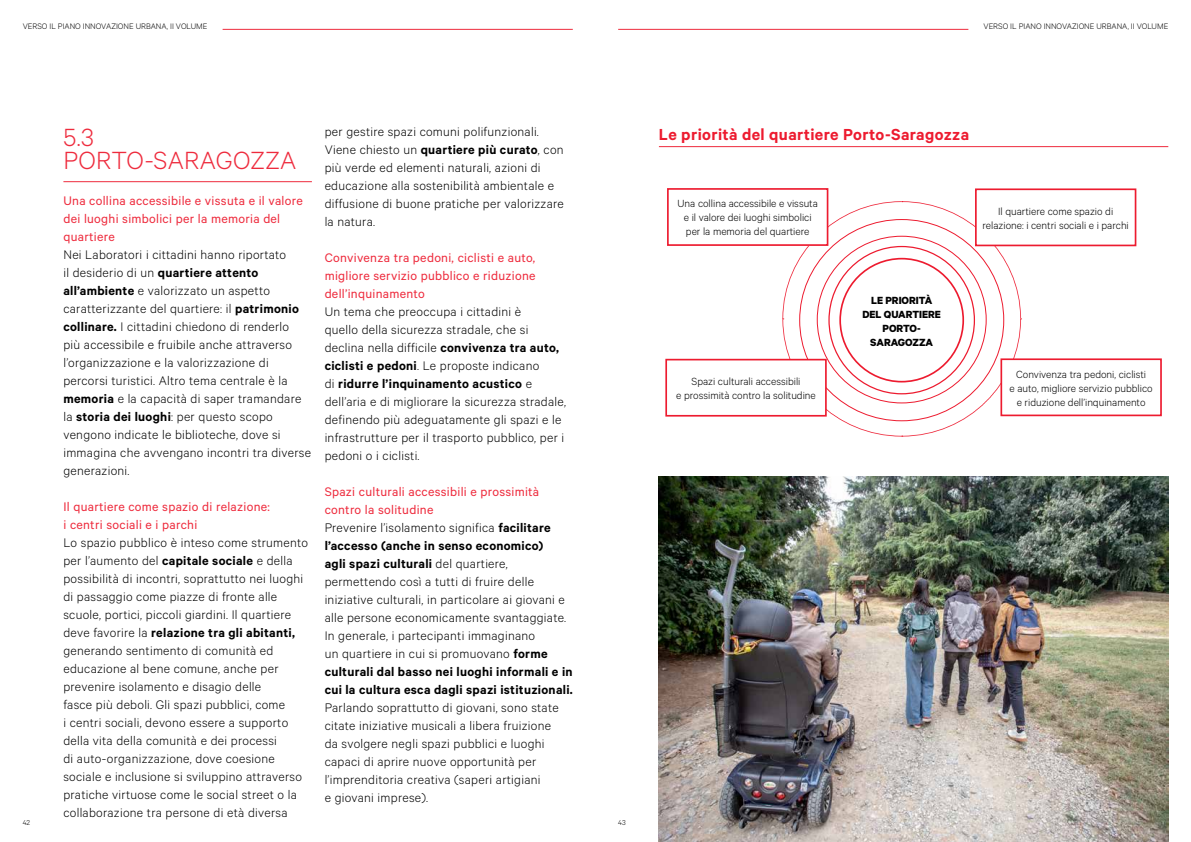
<style>
.page{position:relative;width:1191px;height:842px;background:#fff}
.page>*{position:absolute;margin:0;border:0;box-sizing:border-box;transform-origin:0 0}
.t1{font:300 28px/23px "Calibre";letter-spacing:.01em;color:#ee2b3d}
.t2{font:600 18px "Calibre";letter-spacing:.02em;color:#ed1b2f}
.t3{font:300 14px/18px "Calibre";letter-spacing:.02em;color:#000}
.t4{font:14px/18px "Calibre";letter-spacing:.02em;color:#ee2b3d}
.t5{font:300 11.7px/14px "Calibre";color:#000;text-align:center}
.t6{font:700 11.7px/14px "Calibre";color:#000;text-align:center}
.t7{font:300 9px "Calibre";color:#000}
.t8{font:300 8px "Calibre";color:#000}
.s1{font-weight:600}
.s2{font-weight:400;color:#ee2b3d}
</style>
<div class="page">
<hr style="left:223px;top:29px;width:350px;height:1px;background:#ee2b3d">
<hr style="left:618px;top:29px;width:350px;height:1px;background:#ee2b3d">
<hr style="left:63px;top:181px;width:249px;height:1px;background:#ee2b3d">
<svg style="left:782px;top:201px;width:239px;height:236px"></svg>
<div style="left:668px;top:189px;width:159px;height:56px;background:#fff"></div>
<div style="left:667px;top:188px;width:161px;height:58px;border:2px solid #ed1b2f"></div>
<div style="left:666px;top:360px;width:160px;height:56px;background:#fff"></div>
<div style="left:665px;top:359px;width:161px;height:58px;border:2px solid #ed1b2f"></div>
<div style="left:975px;top:189px;width:160px;height:56px;background:#fff"></div>
<div style="left:975px;top:188px;width:161px;height:58px;border:2px solid #ed1b2f"></div>
<div style="left:1001px;top:359px;width:160px;height:56px;background:#fff"></div>
<div style="left:1000px;top:358px;width:161px;height:58px;border:2px solid #ed1b2f"></div>
<hr style="left:659px;top:146px;width:509px;height:1px;background:#ee2b3d">
<img style="left:658px;top:476px;width:510px;height:366px">
<p class="t7" style="left:23px;top:21px;width:186px">VERSO IL PIANO INNOVAZIONE URBANA, II VOLUME</p>
<p class="t7" style="left:983px;top:21px;width:186px">VERSO IL PIANO INNOVAZIONE URBANA, II VOLUME</p>
<p class="t8" style="left:23px;top:818px;width:9px">42</p>
<h1 class="t1" style="left:63px;top:125px;width:234px">5.3<br>PORTO-SARAGOZZA</h1>
<p class="t4" style="left:63px;top:191px;width:241px">Una collina accessibile e vissuta e il valore dei luoghi simbolici per la memoria del quartiere</p>
<p class="t3" style="left:63px;top:245px;width:249px">Nei Laboratori i cittadini hanno riportato<br>il desiderio di un <span class="s1">quartiere attento all’ambiente</span> e valorizzato un aspetto caratterizzante del quartiere: il <span class="s1">patrimonio collinare.</span> I cittadini chiedono di renderlo<br>più accessibile e fruibile anche attraverso l’organizzazione e la valorizzazione di percorsi turistici. Altro tema centrale è la <span class="s1">memoria</span> e la capacità di saper tramandare la <span class="s1">storia dei luoghi</span>: per questo scopo vengono indicate le biblioteche, dove si immagina che avvengano incontri tra diverse generazioni.</p>
<p class="t4" style="left:63px;top:497px;width:208px">Il quartiere come spazio di relazione: i centri sociali e i parchi</p>
<p class="t3" style="left:63px;top:533px;width:246px">Lo spazio pubblico è inteso come strumento per l’aumento del <span class="s1">capitale sociale</span> e della possibilità di incontri, soprattutto nei luoghi di passaggio come piazze di fronte alle scuole, portici, piccoli giardini. Il quartiere deve favorire la <span class="s1">relazione tra gli abitanti, </span>generando sentimento di comunità ed educazione al bene comune, anche per prevenire isolamento e disagio delle<br>fasce più deboli. Gli spazi pubblici, come<br>i centri sociali, devono essere a supporto della vita della comunità e dei processi<br>di auto-organizzazione, dove coesione sociale e inclusione si sviluppino attraverso pratiche virtuose come le social street o la collaborazione tra persone di età diversa</p>
<p class="t3" style="left:325px;top:122px;width:241px">per gestire spazi comuni polifunzionali.<br>Viene chiesto un <span class="s1">quartiere più curato</span>, con più verde ed elementi naturali, azioni di educazione alla sostenibilità ambientale e diffusione di buone pratiche per valorizzare la natura.</p>
<p class="t4" style="left:325px;top:248px;width:212px;text-align:justify">Convivenza tra pedoni, ciclisti e auto, migliore servizio pubblico e riduzione dell’inquinamento</p>
<p class="t3" style="left:325px;top:302px;width:243px">Un tema che preoccupa i cittadini è<br>quello della sicurezza stradale, che si declina nella difficile <span class="s1">convivenza tra auto, ciclisti e pedoni</span>. Le proposte indicano<br>di <span class="s1">ridurre l’inquinamento acustico</span> e dell’aria e di migliorare la sicurezza stradale, definendo più adeguatamente gli spazi e le infrastrutture per il trasporto pubblico, per i pedoni o i ciclisti.</p>
<p class="t3" style="left:325px;top:482px;width:250px"><span class="s2">Spazi culturali accessibili e prossimità contro la solitudine<br></span>Prevenire l’isolamento significa <span class="s1">facilitare l’accesso (anche in senso economico)<br>agli spazi culturali</span> del quartiere, permettendo così a tutti di fruire delle iniziative culturali, in particolare ai giovani e alle persone economicamente svantaggiate.<br>In generale, i partecipanti immaginano<br>un quartiere in cui si promuovano <span class="s1">forme culturali dal basso nei luoghi informali e in cui la cultura esca dagli spazi istituzionali.</span></p>
<p class="t3" style="left:325px;top:698px;width:235px">Parlando soprattutto di giovani, sono state citate iniziative musicali a libera fruizione da svolgere negli spazi pubblici e luoghi capaci di aprire nuove opportunità per l’imprenditoria creativa (saperi artigiani<br>e giovani imprese).</p>
<p class="t2" style="left:659px;top:123px;width:312px">Le priorità del quartiere Porto-Saragozza</p>
<p class="t5" style="left:677px;top:196px;width:142px">Una collina accessibile e vissuta e il valore dei luoghi simbolici per la memoria del quartiere</p>
<p class="t5" style="left:676px;top:374px;width:141px">Spazi culturali accessibili<br>e prossimità contro la solitudine</p>
<p class="t6" style="left:862px;top:292px;width:80px">LE PRIORITÀ<br>DEL QUARTIERE<br>PORTO-<br>SARAGOZZA</p>
<p class="t5" style="left:982px;top:204px;width:148px">Il quartiere come spazio di relazione: i centri sociali e i parchi</p>
<p class="t5" style="left:1009px;top:366px;width:145px">Convivenza tra pedoni, ciclisti<br>e auto, migliore servizio pubblico e riduzione dell’inquinamento</p>
<p class="t8" style="left:618px;top:818px;width:9px">43</p>
</div>
